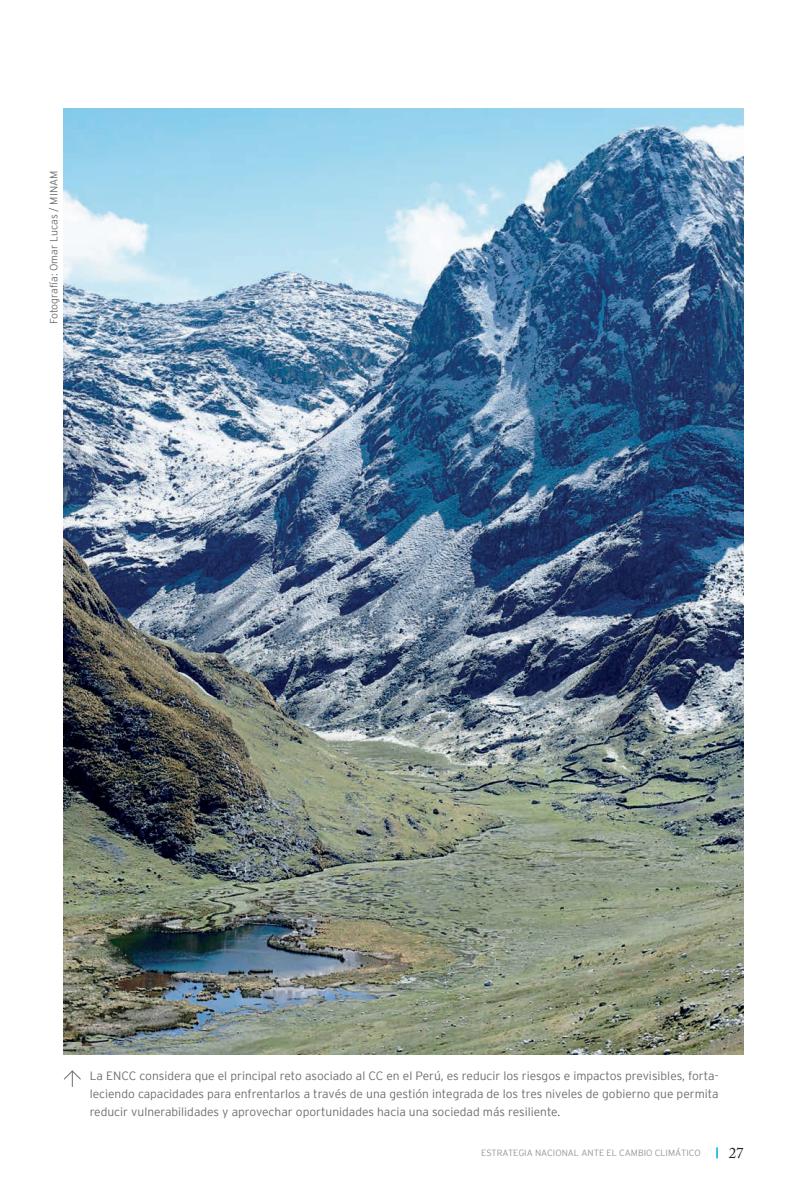
<style>
.page{position:relative;width:808px;height:1191px;background:#fff}
.page>*{position:absolute;margin:0;border:0;box-sizing:border-box;transform-origin:0 0}
.t1{font:15px "Adobe Caslon Pro";color:#231f20}
.t2{font:300 12px/18px "Interstate";color:#6c6d70;text-align:justify}
.t3{font:300 10.5px "Interstate";color:#6c6d70}
.t4{font:300 9px "Interstate";color:#939598}
</style>
<div class="page">
<svg style="left:716px;top:1147px;width:2px;height:11px"></svg>
<img style="left:64px;top:108px;width:680px;height:946px">
<svg style="left:64px;top:1070px;width:17px;height:16px"></svg>
<p class="t3" style="left:48px;top:324px;width:155px;rotate:-90deg">Fotografía: Omar Lucas / MINAM</p>
<p class="t2" style="left:90px;top:1067px;width:630px">La ENCC considera que el principal reto asociado al CC en el Perú, es reducir los riesgos e impactos previsibles, forta&shy;leciendo capacidades para enfrentarlos a través de una gestión integrada de los tres niveles de gobierno que permita reducir vulnerabilidades y aprovechar oportunidades hacia una sociedad más resiliente.</p>
<p class="t4" style="left:481px;top:1147px;width:221px">ESTRATEGIA NACIONAL ANTE EL CAMBIO CLIMÁTICO</p>
<p class="t1" style="left:729px;top:1144px;width:16px">27</p>
</div>
